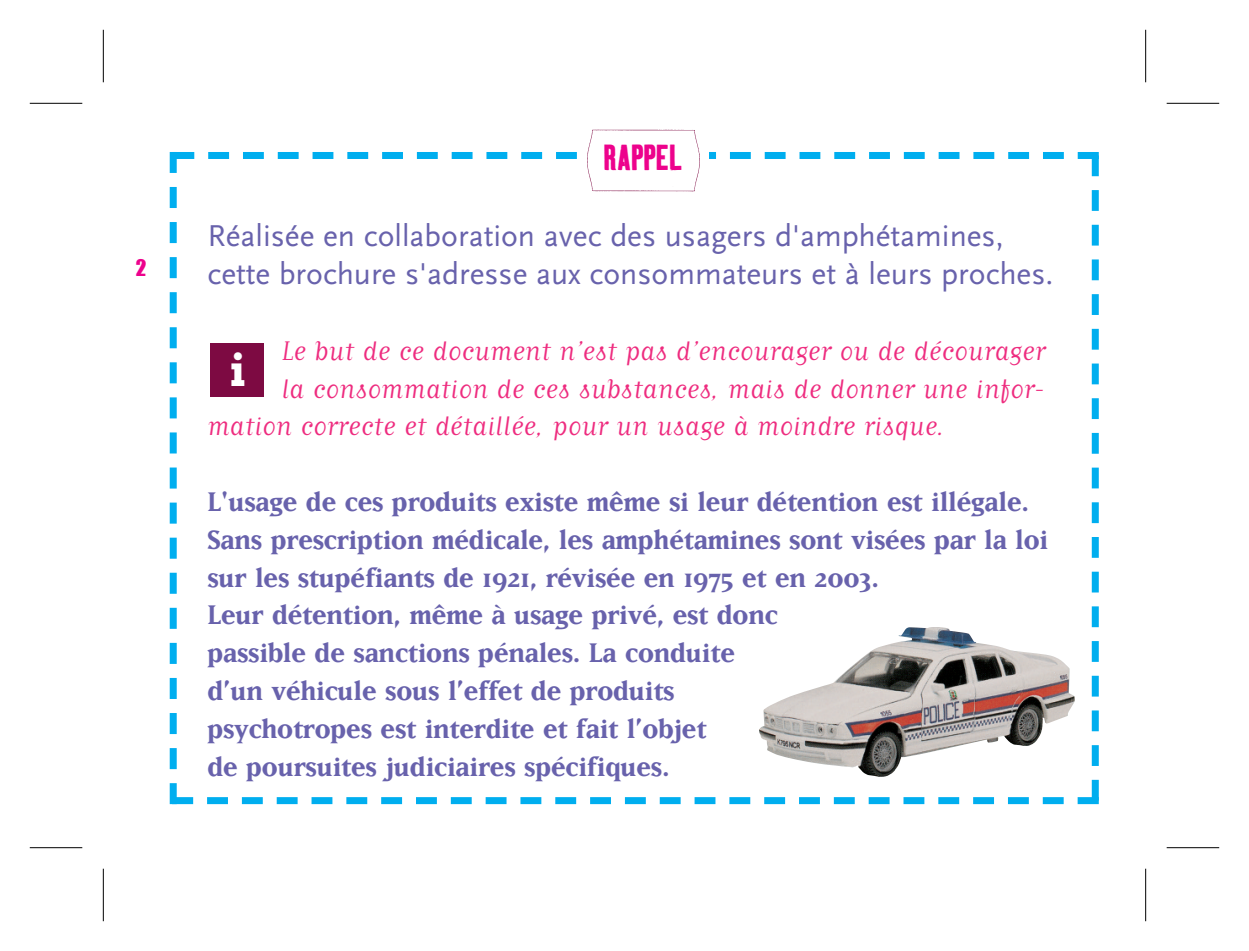
<style>
.page{position:relative;width:1249px;height:951px;background:#fff}
.page>*{position:absolute;margin:0;border:0;box-sizing:border-box;transform-origin:0 0}
.t1{font:800 49px "Triplex Serif";color:#fff}
.t2{font:35px "Kipp No 1";color:#ed028c}
.t3{font:700 31.5px/37.8px "Matrix";color:#6862ac}
.t4{font:31.5px "Matrix Script";color:#ee2c7f}
.t5{font:31.5px/37.8px "Scala Sans";color:#6862ac}
.t6{font:21px "Impact";color:#ed028c}
</style>
<div class="page">
<img style="left:759px;top:627px;width:316px;height:150px">
<svg style="left:194px;top:152px;width:870px;height:7px"></svg>
<div style="left:173px;top:152px;width:21px;height:7px;background:#00aeef"></div>
<div style="left:1077px;top:152px;width:21px;height:7px;background:#00aeef"></div>
<svg style="left:170px;top:187px;width:7px;height:583px"></svg>
<div style="left:170px;top:152px;width:7px;height:21px;background:#00aeef"></div>
<div style="left:170px;top:783px;width:7px;height:21px;background:#00aeef"></div>
<svg style="left:1091px;top:176px;width:7px;height:604px"></svg>
<div style="left:1091px;top:155px;width:7px;height:21px;background:#00aeef"></div>
<div style="left:1091px;top:780px;width:7px;height:20px;background:#00aeef"></div>
<svg style="left:193px;top:797px;width:871px;height:7px"></svg>
<div style="left:172px;top:797px;width:21px;height:7px;background:#00aeef"></div>
<div style="left:1077px;top:797px;width:21px;height:7px;background:#00aeef"></div>
<div style="left:582px;top:126px;width:127px;height:73px;background:#fff"></div>
<img style="left:587px;top:129px;width:113px;height:63px">
<div style="left:210px;top:343px;width:54px;height:54px;background:#7d0a42"></div>
<svg style="left:30px;top:102px;width:52px;height:1px"></svg>
<svg style="left:102px;top:30px;width:1px;height:52px"></svg>
<svg style="left:1166px;top:102px;width:52px;height:1px"></svg>
<svg style="left:1146px;top:30px;width:1px;height:52px"></svg>
<svg style="left:1166px;top:848px;width:52px;height:1px"></svg>
<svg style="left:1146px;top:868px;width:1px;height:53px"></svg>
<svg style="left:30px;top:848px;width:52px;height:1px"></svg>
<svg style="left:102px;top:868px;width:1px;height:53px"></svg>
<hr style="left:30px;top:103px;width:52px;height:1px;background:#000">
<hr style="left:103px;top:30px;width:1px;height:52px;background:#000">
<hr style="left:1166px;top:103px;width:52px;height:1px;background:#000">
<hr style="left:1144px;top:30px;width:2px;height:52px;background:#000">
<hr style="left:1166px;top:847px;width:52px;height:1px;background:#000">
<hr style="left:1144px;top:868px;width:2px;height:53px;background:#000">
<hr style="left:30px;top:847px;width:52px;height:1px;background:#000">
<hr style="left:103px;top:868px;width:1px;height:53px;background:#000">
<p class="t6" style="left:136px;top:251px;width:12px">2</p>
<p class="t2" style="left:603px;top:136px;width:81px">RAPPEL</p>
<p class="t5" style="left:207px;top:218px;width:847px">Réalisée en collaboration avec des usagers d'amphétamines, cette brochure s'adresse aux consommateurs et à leurs proches.</p>
<p class="t4" style="left:281px;top:335px;width:765px">Le but de ce document n’est pas d’encourager ou de décourager</p>
<p class="t4" style="left:281px;top:373px;width:764px">la consommation de ces substances, mais de donner une infor-</p>
<p class="t4" style="left:207px;top:411px;width:739px">mation correcte et détaillée, pour un usage à moindre risque.</p>
<p class="t1" style="left:229px;top:342px;width:19px">i</p>
<p class="t3" style="left:207px;top:482px;width:842px">L'usage de ces produits existe même si leur détention est illégale.<br>Sans prescription médicale, les amphétamines sont visées par la loi sur les stupéfiants de 1921, révisée en 1975 et en 2003.<br>Leur détention, même à usage privé, est donc<br>passible de sanctions pénales. La conduite<br>d’un véhicule sous l’effet de produits<br>psychotropes est interdite et fait l’objet<br>de poursuites judiciaires spécifiques.</p>
</div>
